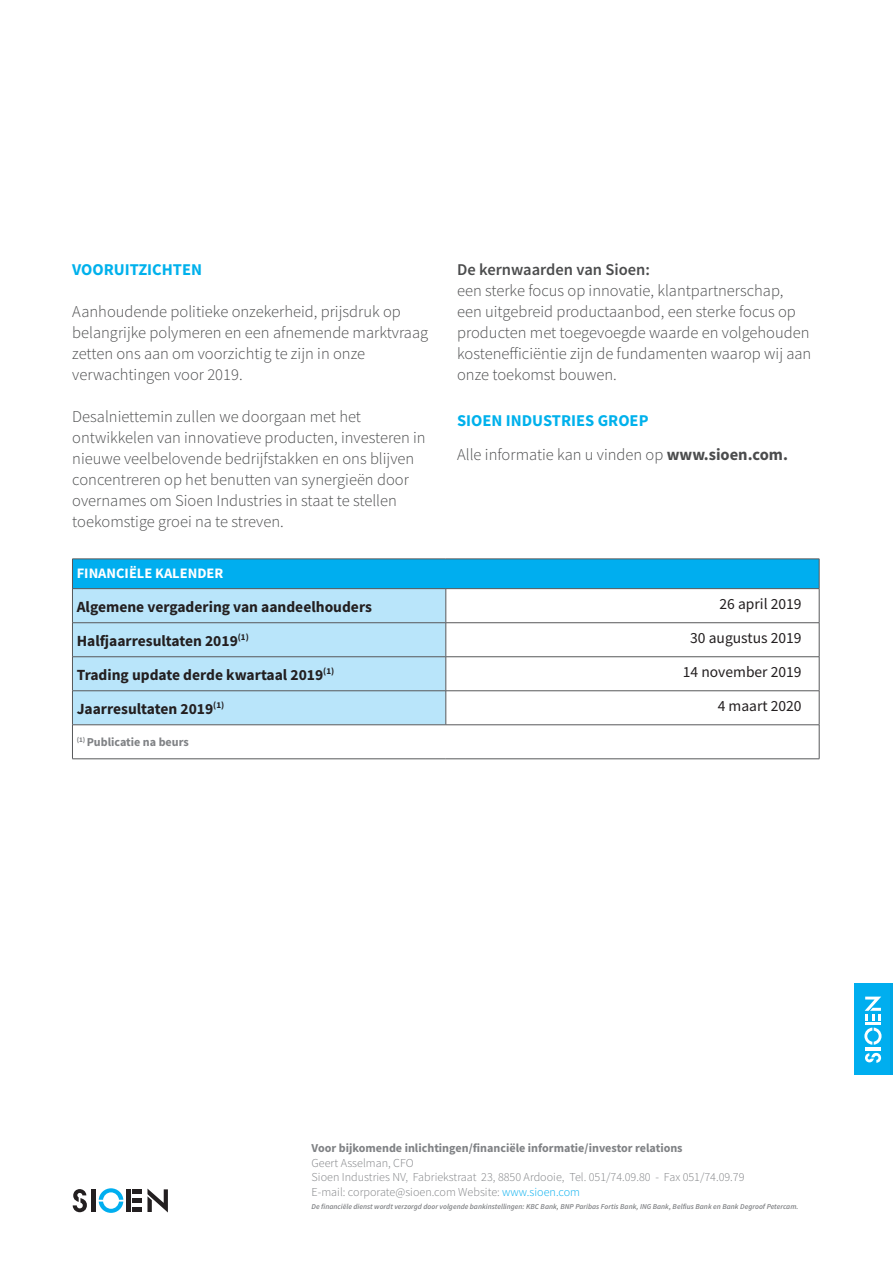
<style>
.page{position:relative;width:893px;height:1263px;background:#fff}
.page>*{position:absolute;margin:0;border:0;box-sizing:border-box;transform-origin:0 0}
.t1{font:300 16.5px/21px "Source Sans Pro";color:#4b4c4d}
.t2{font:600 16.5px "Source Sans Pro";color:#4b4c4d}
.t3{font:700 16.5px "Source Sans Pro";color:#00b1ec}
.t4{font:700 15.45px "Source Sans Pro";color:#231f20}
.t5{font:15.45px "Source Sans Pro";color:#231f20}
.t6{font:700 14.4px "Source Sans Pro";color:#fff}
.t7{font:300 12.15px/14.5px "Source Sans Pro";color:#808285}
.t8{font:700 12.15px "Source Sans Pro";color:#808285}
.t9{font:italic 600 7.5px "Source Sans Pro";color:#808285}
.s1{font-weight:700;color:#00b1ec}
.s2{font-weight:700}
.s3{color:#00aeef}
</style>
<div class="page">
<div style="left:72px;top:559px;width:747px;height:30px;background:#00aeef"></div>
<svg style="left:73px;top:589px;width:746px;height:169px"></svg>
<hr style="left:819px;top:559px;width:1px;height:30px;background:#57585a">
<hr style="left:819px;top:725px;width:1px;height:34px;background:#57585a">
<hr style="left:73px;top:622px;width:373px;height:1px;background:#57585a">
<hr style="left:73px;top:656px;width:373px;height:1px;background:#57585a">
<hr style="left:73px;top:588px;width:373px;height:1px;background:#57585a">
<hr style="left:446px;top:588px;width:373px;height:1px;background:#57585a">
<hr style="left:446px;top:589px;width:1px;height:33px;background:#57585a">
<hr style="left:446px;top:622px;width:373px;height:1px;background:#57585a">
<hr style="left:446px;top:623px;width:1px;height:33px;background:#57585a">
<hr style="left:446px;top:656px;width:373px;height:1px;background:#57585a">
<hr style="left:446px;top:657px;width:1px;height:34px;background:#57585a">
<hr style="left:446px;top:691px;width:1px;height:34px;background:#57585a">
<hr style="left:72px;top:559px;width:374px;height:1px;background:#57585a">
<hr style="left:72px;top:559px;width:1px;height:30px;background:#57585a">
<hr style="left:446px;top:559px;width:373px;height:1px;background:#57585a">
<hr style="left:72px;top:589px;width:1px;height:34px;background:#57585a">
<hr style="left:819px;top:589px;width:1px;height:34px;background:#57585a">
<hr style="left:72px;top:623px;width:1px;height:34px;background:#57585a">
<hr style="left:819px;top:623px;width:1px;height:34px;background:#57585a">
<hr style="left:72px;top:657px;width:1px;height:34px;background:#57585a">
<hr style="left:819px;top:657px;width:1px;height:34px;background:#57585a">
<hr style="left:72px;top:690px;width:374px;height:1px;background:#57585a">
<hr style="left:72px;top:691px;width:1px;height:34px;background:#57585a">
<hr style="left:446px;top:690px;width:373px;height:1px;background:#57585a">
<hr style="left:819px;top:691px;width:1px;height:34px;background:#57585a">
<hr style="left:72px;top:724px;width:374px;height:1px;background:#57585a">
<hr style="left:72px;top:725px;width:1px;height:34px;background:#57585a">
<hr style="left:446px;top:724px;width:373px;height:1px;background:#57585a">
<hr style="left:72px;top:758px;width:374px;height:1px;background:#57585a">
<hr style="left:446px;top:758px;width:373px;height:1px;background:#57585a">
<svg style="left:73px;top:1189px;width:14px;height:23px"></svg>
<svg style="left:99px;top:1188px;width:24px;height:25px"></svg>
<hr style="left:91px;top:1189px;width:4px;height:23px;background:#231f20">
<hr style="left:127px;top:1189px;width:4px;height:23px;background:#231f20">
<svg style="left:133px;top:1188px;width:35px;height:24px"></svg>
<div style="left:854px;top:983px;width:39px;height:92px;background:#00a6e5"></div>
<div style="left:854px;top:983px;width:36px;height:92px;background:#00aeef"></div>
<svg style="left:865px;top:1053px;width:16px;height:10px"></svg>
<svg style="left:864px;top:1027px;width:17px;height:18px"></svg>
<hr style="left:865px;top:1047px;width:16px;height:3px;background:#fff">
<hr style="left:865px;top:1022px;width:16px;height:3px;background:#fff">
<svg style="left:865px;top:996px;width:16px;height:25px"></svg>
<p class="t3" style="left:72px;top:258px;width:131px">VOORUITZICHTEN</p>
<p class="t1" style="left:72px;top:301px;width:357px">Aanhoudende politieke onzekerheid, prijsdruk op belangrijke polymeren en een afnemende marktvraag zetten ons aan om voorzichtig te zijn in onze verwachtingen voor 2019.</p>
<p class="t1" style="left:72px;top:406px;width:355px">Desalniettemin zullen we doorgaan met het ontwikkelen van innovatieve producten, investeren in nieuwe veelbelovende bedrijfstakken en ons blijven concentreren op het benutten van synergieën door overnames om Sioen Industries in staat te stellen toekomstige groei na te streven.</p>
<p class="t2" style="left:457px;top:258px;width:194px">De kernwaarden van Sioen:</p>
<p class="t1" style="left:457px;top:280px;width:356px">een sterke focus op innovatie, klantpartnerschap, een uitgebreid productaanbod, een sterke focus op producten met toegevoegde waarde en volgehouden kostenefficiëntie zijn de fundamenten waarop wij aan onze toekomst bouwen.</p>
<p class="t1" style="left:457px;top:403px;width:332px;line-height:33.8px"><span class="s1">SIOEN INDUSTRIES GROEP<br></span>Alle informatie kan u vinden op <span class="s2">www.sioen.com.</span></p>
<p class="t6" style="left:77px;top:564px;width:148px">FINANCIËLE KALENDER</p>
<p class="t4" style="left:77px;top:596px;width:297px">Algemene vergadering van aandeelhouders</p>
<p class="t5" style="left:720px;top:594px;width:84px">26 april 2019</p>
<p class="t4" style="left:77px;top:630px;width:174px">Halfjaarresultaten 2019<sup>(1)</sup></p>
<p class="t5" style="left:690px;top:628px;width:113px">30 augustus 2019</p>
<p class="t4" style="left:77px;top:664px;width:259px">Trading update derde kwartaal 2019<sup>(1)</sup></p>
<p class="t5" style="left:683px;top:662px;width:120px">14 november 2019</p>
<p class="t4" style="left:77px;top:698px;width:149px">Jaarresultaten 2019<sup>(1)</sup></p>
<p class="t5" style="left:718px;top:696px;width:85px">4 maart 2020</p>
<p class="t8" style="left:77px;top:734px;width:114px"><sup>(1)</sup> Publicatie na beurs</p>
<p class="t8" style="left:312px;top:1140px;width:373px">Voor bijkomende inlichtingen/financiële informatie/investor relations</p>
<p class="t7" style="left:312px;top:1155px;width:434px">Geert Asselman, CFO<br>Sioen Industries NV, Fabriekstraat 23, 8850 Ardooie, Tel. 051/74.09.80 - Fax 051/74.09.79<br>E-mail: corporate@sioen.com Website: <span class="s3">www.sioen.com</span></p>
<p class="t9" style="left:312px;top:1201px;width:488px">De financiële dienst wordt verzorgd door volgende bankinstellingen: KBC Bank, BNP Paribas Fortis Bank, ING Bank, Belfius Bank en Bank Degroof Petercam.</p>
</div>
